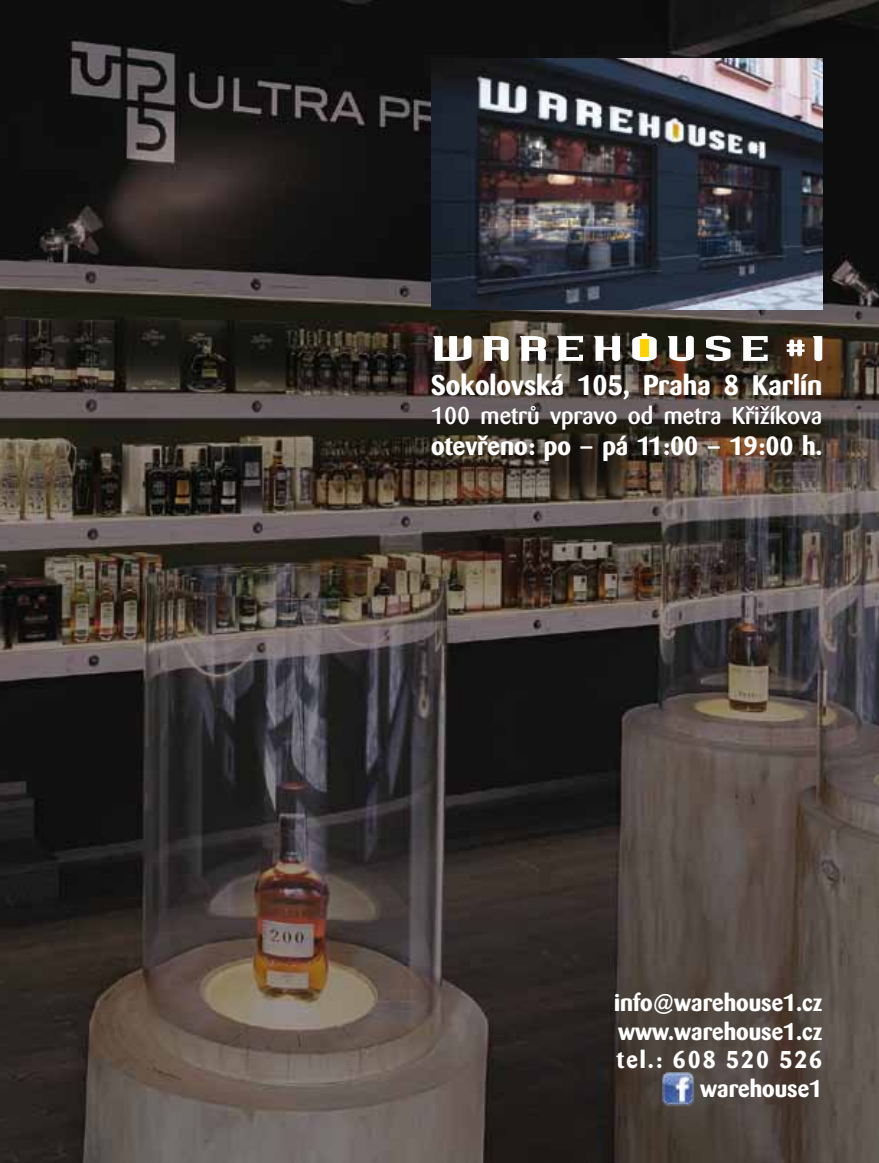
<style>
.page{position:relative;width:879px;height:1163px;background:#fff}
.page>*{position:absolute;margin:0;border:0;box-sizing:border-box;transform-origin:0 0}
.t1{font:700 28px "Barmeno CE";color:#fff}
.t2{font:700 26px "Barmeno CE";color:#fff}
.t3{font:700 24px/28.8px "Barmeno CE";color:#fff;text-align:right}
.t4{font:500 24px "Barmeno CE";color:#fff}
</style>
<div class="page">
<img style="left:0;top:0;width:879px;height:1162px">
<svg style="left:433px;top:336px;width:38px;height:25px"></svg>
<svg style="left:482px;top:336px;width:26px;height:25px"></svg>
<svg style="left:520px;top:336px;width:26px;height:25px"></svg>
<svg style="left:557px;top:336px;width:26px;height:25px"></svg>
<svg style="left:594px;top:336px;width:26px;height:25px"></svg>
<svg style="left:668px;top:336px;width:26px;height:25px"></svg>
<svg style="left:706px;top:336px;width:24px;height:25px"></svg>
<svg style="left:741px;top:336px;width:26px;height:25px"></svg>
<svg style="left:813px;top:336px;width:9px;height:25px"></svg>
<svg style="left:787px;top:339px;width:17px;height:17px"></svg>
<svg style="left:632px;top:333px;width:25px;height:28px"></svg>
<div style="left:640px;top:340px;width:9px;height:17px;background:#ffd300"></div>
<img style="left:431px;top:58px;width:391px;height:251px">
<img style="left:661px;top:1072px;width:33px;height:34px">
<p class="t1" style="left:431px;top:369px;width:392px">Sokolovská 105, Praha 8 Karlín</p>
<p class="t4" style="left:431px;top:401px;width:392px">100 metrů vpravo od metra Křižíkova</p>
<p class="t2" style="left:431px;top:431px;width:392px">otevřeno: po – pá 11:00 – 19:00 h.</p>
<p class="t3" style="left:614px;top:988px;width:210px">info@warehouse1.cz www.warehouse1.cz tel.: 608 520 526 warehouse1</p>
</div>
